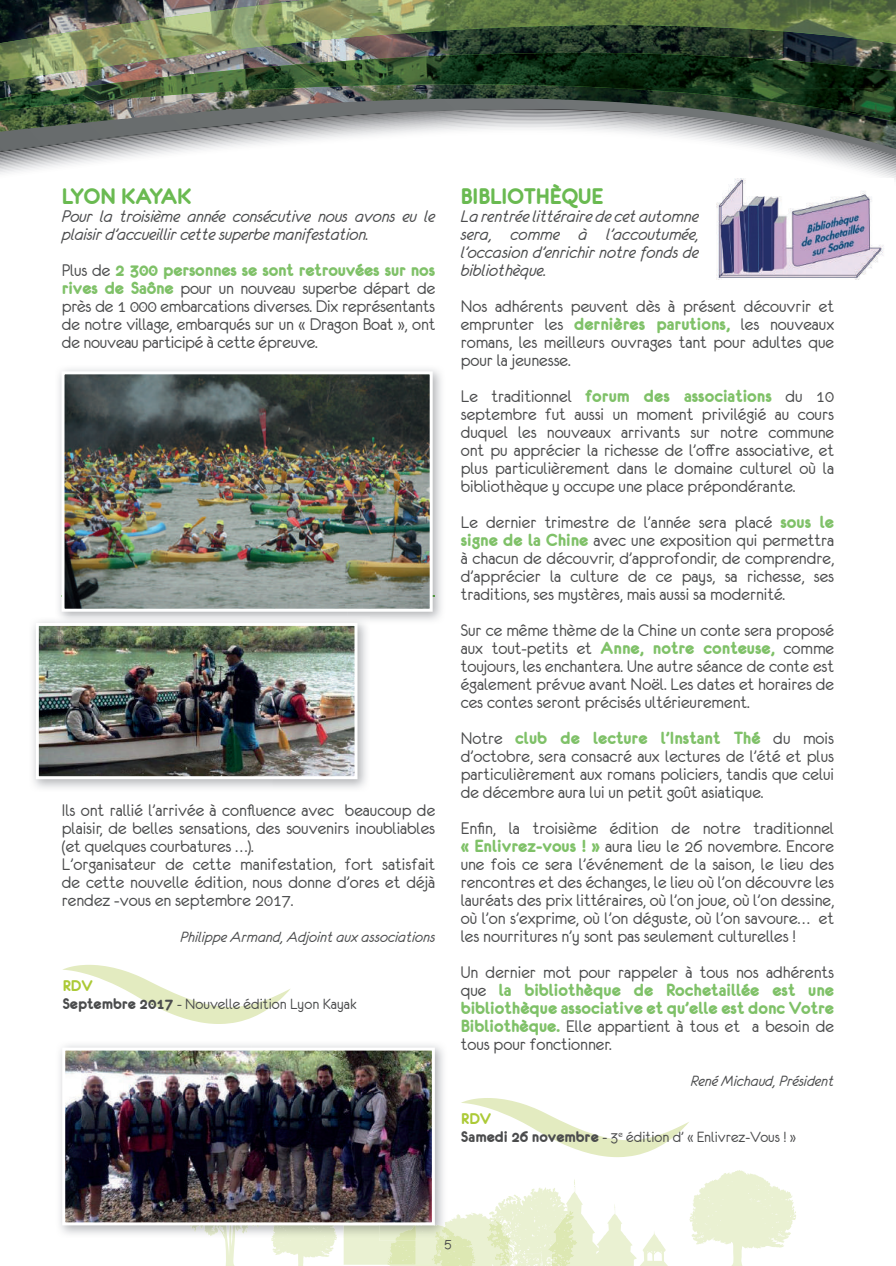
<style>
.page{position:relative;width:896px;height:1266px;background:#fff}
.page>*{position:absolute;margin:0;border:0;box-sizing:border-box;transform-origin:0 0}
.t1{font:24px "Eurofurencebold";color:#6aba51}
.t2{font:18.75px/18px "Eurofurenceregular";color:#4b4c4d;text-align:justify}
.t3{font:18.75px/18px "Eurofurencebold";color:#7fc168}
.t4{font:18.75px/18px "Eurofurenceitalic";letter-spacing:-.01em;color:#4b4c4d}
.t5{font:16.5px "Eurofurenceregular";color:#4b4c4d}
.t6{font:16.5px "Eurofurenceitalic";color:#4b4c4d}
.t7{font:16.5px "Eurofurencebold";color:#acca37}
.t8{font:15px "Eurofurenceregular";color:#4b4c4d}
.s1{font-family:"Eurofurenceregular";color:#4b4c4d}
.s2{font-family:"Eurofurencebold";color:#7fc168}
.s3{font-family:"Eurofurencebold"}
</style>
<div class="page">
<svg style="left:689px;top:1170px;width:107px;height:95px"></svg>
<svg style="left:179px;top:1225px;width:158px;height:40px"></svg>
<svg style="left:0;top:0;width:895px;height:98px;background:#2f3c32"></svg>
<svg style="left:0;top:158px;width:895px;height:22px"></svg>
<img style="left:31px;top:0;width:310px;height:65px">
<img style="left:341px;top:0;width:103px;height:38px">
<img style="left:444px;top:0;width:451px;height:32px">
<img style="left:0;top:38px;width:32px;height:46px">
<img style="left:793px;top:32px;width:102px;height:14px">
<svg style="left:0;top:98px;width:895px;height:60px"></svg>
<img style="left:31px;top:65px;width:258px;height:42px">
<img style="left:288px;top:53px;width:607px;height:35px">
<img style="left:0;top:94px;width:31px;height:18px">
<img style="left:615px;top:88px;width:280px;height:36px">
<img style="left:716px;top:178px;width:177px;height:102px">
<svg style="left:343px;top:1178px;width:325px;height:88px"></svg>
<img style="left:272px;top:1225px;width:29px;height:12px">
<img style="left:66px;top:1051px;width:365px;height:170px">
<div style="left:62px;top:1047px;width:373px;height:178px;border:3px solid #fff"></div>
<svg style="left:63px;top:964px;width:227px;height:59px"></svg>
<svg style="left:461px;top:1098px;width:228px;height:59px"></svg>
<img style="left:59px;top:369px;width:382px;height:151px">
<img style="left:347px;top:520px;width:94px;height:101px">
<img style="left:65px;top:375px;width:363px;height:232px">
<div style="left:61px;top:371px;width:371px;height:240px;border:3px solid #fff"></div>
<img style="left:272px;top:624px;width:94px;height:167px">
<img style="left:40px;top:627px;width:313px;height:148px">
<div style="left:36px;top:623px;width:321px;height:156px;border:3px solid #fff"></div>
<p class="t1" style="left:62px;top:184px;width:131px">LYON KAYAK</p>
<p class="t4" style="left:62px;top:207px;width:375px">Pour la troisième année consécutive nous avons eu le plaisir d’accueillir cette superbe manifestation.</p>
<p class="t3" style="left:62px;top:261px;width:375px"><span class="s1">Plus de</span> 2 300 personnes se sont retrouvées sur nos</p>
<p class="t2" style="left:62px;top:279px;width:375px"><span class="s2">rives de Saône</span> pour un nouveau superbe départ de près de 1 000 embarcations diverses. Dix représentants de notre village, embarqués sur un « Dragon Boat », ont de nouveau participé à cette épreuve.</p>
<p class="t2" style="left:62px;top:801px;width:375px;text-align:left">Ils ont rallié l’arrivée à confluence avec beaucoup de plaisir, de belles sensations, des souvenirs inoubliables (et quelques courbatures …).<br>L’organisateur de cette manifestation, fort satisfait de cette nouvelle édition, nous donne d’ores et déjà rendez -vous en septembre 2017.</p>
<p class="t6" style="left:180px;top:928px;width:256px">Philippe Armand, Adjoint aux associations</p>
<p class="t7" style="left:63px;top:977px;width:31px">RDV</p>
<p class="t5" style="left:63px;top:995px;width:295px"><span class="s3">Septembre 2017</span> - Nouvelle édition Lyon Kayak</p>
<p class="t1" style="left:460px;top:184px;width:144px">BIBLIOTHÈQUE</p>
<p class="t4" style="left:460px;top:207px;width:240px;text-align:justify">La rentrée littéraire de cet automne sera, comme à l’accoutumée, l’occasion d’enrichir notre fonds de bibliothèque.</p>
<p class="t2" style="left:460px;top:297px;width:375px">Nos adhérents peuvent dès à présent découvrir et emprunter les <span class="s2">dernières parutions,</span> les nouveaux romans, les meilleurs ouvrages tant pour adultes que pour la jeunesse.</p>
<p class="t3" style="left:460px;top:387px;width:375px"><span class="s1">Le traditionnel</span> forum des associations <span class="s1">du 10</span></p>
<p class="t2" style="left:460px;top:405px;width:375px">septembre fut aussi un moment privilégié au cours duquel les nouveaux arrivants sur notre commune ont pu apprécier la richesse de l’offre associative, et plus particulièrement dans le domaine culturel où la bibliothèque y occupe une place prépondérante.</p>
<p class="t2" style="left:460px;top:513px;width:375px">Le dernier trimestre de l’année sera placé <span class="s2">sous le signe de la Chine</span> avec une exposition qui permettra à chacun de découvrir, d’approfondir, de comprendre, d’apprécier la culture de ce pays, sa richesse, ses traditions, ses mystères, mais aussi sa modernité.</p>
<p class="t2" style="left:460px;top:621px;width:375px">Sur ce même thème de la Chine un conte sera proposé aux tout-petits et <span class="s2">Anne, notre conteuse,</span> comme toujours, les enchantera. Une autre séance de conte est également prévue avant Noël. Les dates et horaires de ces contes seront précisés ultérieurement.</p>
<p class="t3" style="left:460px;top:729px;width:375px"><span class="s1">Notre</span> club de lecture l’Instant Thé <span class="s1">du mois</span></p>
<p class="t2" style="left:460px;top:747px;width:375px">d’octobre, sera consacré aux lectures de l’été et plus particulièrement aux romans policiers, tandis que celui de décembre aura lui un petit goût asiatique.</p>
<p class="t2" style="left:460px;top:819px;width:375px">Enfin, la troisième édition de notre traditionnel <span class="s2">« Enlivrez-vous ! »</span> aura lieu le 26 novembre. Encore une fois ce sera l’événement de la saison, le lieu des rencontres et des échanges, le lieu où l’on découvre les lauréats des prix littéraires, où l’on joue, où l’on dessine, où l’on s’exprime, où l’on déguste, où l’on savoure… et les nourritures n’y sont pas seulement culturelles !</p>
<p class="t2" style="left:460px;top:963px;width:375px">Un dernier mot pour rappeler à tous nos adhérents</p>
<p class="t3" style="left:460px;top:981px;width:375px"><span class="s1">que</span> la bibliothèque de Rochetaillée est une bibliothèque associative et qu’elle est donc Votre</p>
<p class="t2" style="left:460px;top:1017px;width:375px"><span class="s2">Bibliothèque.</span> Elle appartient à tous et a besoin de tous pour fonctionner.</p>
<p class="t6" style="left:690px;top:1072px;width:145px">René Michaud, Président</p>
<p class="t7" style="left:461px;top:1110px;width:31px">RDV</p>
<p class="t5" style="left:461px;top:1128px;width:336px"><span class="s3">Samedi 26 novembre</span> - 3<sup>e</sup> édition d’ « Enlivrez-Vous ! »</p>
<p class="t8" style="left:444px;top:1235px;width:9px">5</p>
</div>
